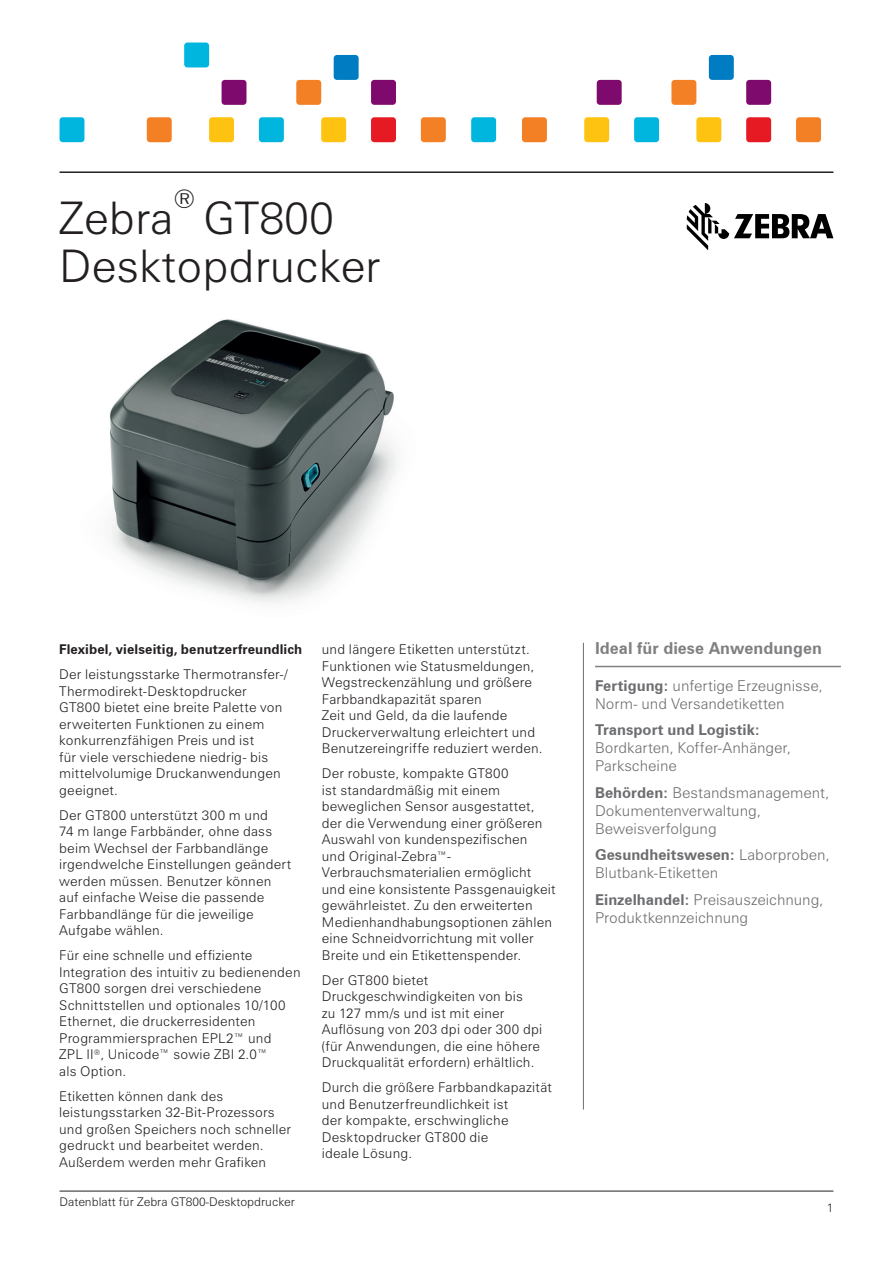
<style>
.page{position:relative;width:893px;height:1263px;background:#fff}
.page>*{position:absolute;margin:0;border:0;box-sizing:border-box;transform-origin:0 0}
._001_Main_Heading{font:300 45px/48px "Zurich BT";color:#231f20}
._001_Main_Heading-2{font:300 26.25px "Zurich BT";color:#231f20}
.t1{font:700 16.5px "Zurich BTWGL4";color:#808083}
._006_Body{font:300 15px/18px "Zurich BT";color:#6c6d70}
._006_Body-2{font:300 13.5px/16.5px "Zurich BT";letter-spacing:.015em;color:#231f20}
._006_Body-3{font:700 13.5px "Zurich BTWGL4";letter-spacing:.005em;color:#231f20}
._020_Document_Footer{font:300 12px "Zurich BT";color:#231f20}
.s1{font-family:"Zurich BTWGL4";font-weight:700}
</style>
<div class="page">
<hr style="left:60px;top:1191px;width:773px;height:1px;background:#231f20">
<hr style="left:60px;top:171px;width:773px;height:2px;background:#231f20">
<div style="left:334px;top:55px;width:25px;height:25px;background:#007cc2;border-radius:3px"></div>
<div style="left:209px;top:117px;width:25px;height:25px;background:#fec210;border-radius:3px"></div>
<div style="left:321px;top:117px;width:25px;height:25px;background:#fec210;border-radius:3px"></div>
<div style="left:296px;top:80px;width:25px;height:25px;background:#f48026;border-radius:3px"></div>
<div style="left:421px;top:117px;width:25px;height:25px;background:#f48026;border-radius:3px"></div>
<div style="left:147px;top:117px;width:25px;height:25px;background:#f48026;border-radius:3px"></div>
<div style="left:184px;top:43px;width:25px;height:24px;background:#00b6de;border-radius:3px"></div>
<div style="left:259px;top:117px;width:25px;height:25px;background:#00b6de;border-radius:3px"></div>
<div style="left:60px;top:117px;width:24px;height:25px;background:#00b6de;border-radius:3px"></div>
<div style="left:222px;top:80px;width:24px;height:25px;background:#7e0a6d;border-radius:3px"></div>
<div style="left:371px;top:80px;width:25px;height:25px;background:#7e0a6d;border-radius:3px"></div>
<div style="left:371px;top:117px;width:25px;height:25px;background:#e51a23;border-radius:3px"></div>
<div style="left:709px;top:55px;width:25px;height:25px;background:#007cc2;border-radius:3px"></div>
<div style="left:584px;top:117px;width:25px;height:25px;background:#fec210;border-radius:3px"></div>
<div style="left:696px;top:117px;width:25px;height:25px;background:#fec210;border-radius:3px"></div>
<div style="left:671px;top:80px;width:25px;height:25px;background:#f48026;border-radius:3px"></div>
<div style="left:796px;top:117px;width:25px;height:25px;background:#f48026;border-radius:3px"></div>
<div style="left:522px;top:117px;width:25px;height:25px;background:#f48026;border-radius:3px"></div>
<div style="left:634px;top:117px;width:25px;height:25px;background:#00b6de;border-radius:3px"></div>
<div style="left:471px;top:117px;width:25px;height:25px;background:#00b6de;border-radius:3px"></div>
<div style="left:597px;top:80px;width:25px;height:25px;background:#7e0a6d;border-radius:3px"></div>
<div style="left:746px;top:80px;width:25px;height:25px;background:#7e0a6d;border-radius:3px"></div>
<div style="left:746px;top:117px;width:25px;height:25px;background:#e51a23;border-radius:3px"></div>
<hr style="left:583px;top:643px;width:1px;height:466px;background:#6c6d70">
<hr style="left:595px;top:666px;width:246px;height:1px;background:#808083">
<img style="left:110px;top:319px;width:287px;height:284px">
<svg style="left:687px;top:203px;width:146px;height:47px"></svg>
<p class="_001_Main_Heading-2" style="left:173px;top:183px;width:23px">®</p>
<p class="_001_Main_Heading" style="left:59px;top:193px;width:323px;text-indent:144px">GT800<br>Desktopdrucker</p>
<p class="_001_Main_Heading" style="left:59px;top:193px;width:116px">Zebra</p>
<p class="_006_Body-3" style="left:59px;top:639px;width:245px">Flexibel, vielseitig, benutzerfreundlich</p>
<p class="_006_Body-2" style="left:59px;top:666px;width:230px">Der leistungsstarke Thermotransfer-/<br>Thermodirekt-Desktopdrucker<br>GT800 bietet eine breite Palette von erweiterten Funktionen zu einem konkurrenzfähigen Preis und ist<br>für viele verschiedene niedrig- bis mittelvolumige Druckanwendungen geeignet.</p>
<p class="_006_Body-2" style="left:59px;top:806px;width:233px">Der GT800 unterstützt 300 m und<br>74 m lange Farbbänder, ohne dass beim Wechsel der Farbbandlänge irgendwelche Einstellungen geändert werden müssen. Benutzer können auf einfache Weise die passende<br>Farbbandlänge für die jeweilige<br>Aufgabe wählen.</p>
<p class="_006_Body-2" style="left:59px;top:947px;width:243px">Für eine schnelle und effiziente<br>Integration des intuitiv zu bedienenden<br>GT800 sorgen drei verschiedene<br>Schnittstellen und optionales 10/100<br>Ethernet, die druckerresidenten<br>Programmiersprachen EPL2™ und<br>ZPL II<sup>®</sup>, Unicode™ sowie ZBI 2.0™<br>als Option.</p>
<p class="_006_Body-2" style="left:59px;top:1087px;width:233px">Etiketten können dank des leistungsstarken 32-Bit-Prozessors und großen Speichers noch schneller gedruckt und bearbeitet werden.<br>Außerdem werden mehr Grafiken</p>
<p class="_006_Body-2" style="left:322px;top:641px;width:222px">und längere Etiketten unterstützt.<br>Funktionen wie Statusmeldungen, Wegstreckenzählung und größere Farbbandkapazität sparen<br>Zeit und Geld, da die laufende Druckerverwaltung erleichtert und Benutzereingriffe reduziert werden.</p>
<p class="_006_Body-2" style="left:322px;top:765px;width:235px">Der robuste, kompakte GT800<br>ist standardmäßig mit einem beweglichen Sensor ausgestattet, der die Verwendung einer größeren Auswahl von kundenspezifischen<br>und Original-Zebra™- Verbrauchsmaterialien ermöglicht und eine konsistente Passgenauigkeit gewährleistet. Zu den erweiterten Medienhandhabungsoptionen zählen eine Schneidvorrichtung mit voller Breite und ein Etikettenspender.</p>
<p class="_006_Body-2" style="left:322px;top:971px;width:222px">Der GT800 bietet<br>Druckgeschwindigkeiten von bis<br>zu 127 mm/s und ist mit einer<br>Auflösung von 203 dpi oder 300 dpi (für Anwendungen, die eine höhere<br>Druckqualität erfordern) erhältlich.</p>
<p class="_006_Body-2" style="left:322px;top:1079px;width:232px">Durch die größere Farbbandkapazität und Benutzerfreundlichkeit ist<br>der kompakte, erschwingliche<br>Desktopdrucker GT800 die<br>ideale Lösung.</p>
<p class="t1" style="left:595px;top:636px;width:228px">Ideal für diese Anwendungen</p>
<p class="_006_Body" style="left:595px;top:676px;width:229px"><span class="s1">Fertigung:</span> unfertige Erzeugnisse,<br>Norm- und Versandetiketten</p>
<p class="_006_Body" style="left:595px;top:721px;width:197px"><span class="s1">Transport und Logistik:<br></span>Bordkarten, Koffer-Anhänger,<br>Parkscheine</p>
<p class="_006_Body" style="left:595px;top:783px;width:236px"><span class="s1">Behörden:</span> Bestandsmanagement,<br>Dokumentenverwaltung,<br>Beweisverfolgung</p>
<p class="_006_Body" style="left:595px;top:846px;width:236px"><span class="s1">Gesundheitswesen:</span> Laborproben,<br>Blutbank-Etiketten</p>
<p class="_006_Body" style="left:595px;top:890px;width:230px"><span class="s1">Einzelhandel:</span> Preisauszeichnung,<br>Produktkennzeichnung</p>
<p class="_020_Document_Footer" style="left:60px;top:1194px;width:237px">Datenblatt für Zebra GT800-Desktopdrucker</p>
<p class="_020_Document_Footer" style="left:827px;top:1200px;width:8px">1</p>
</div>
